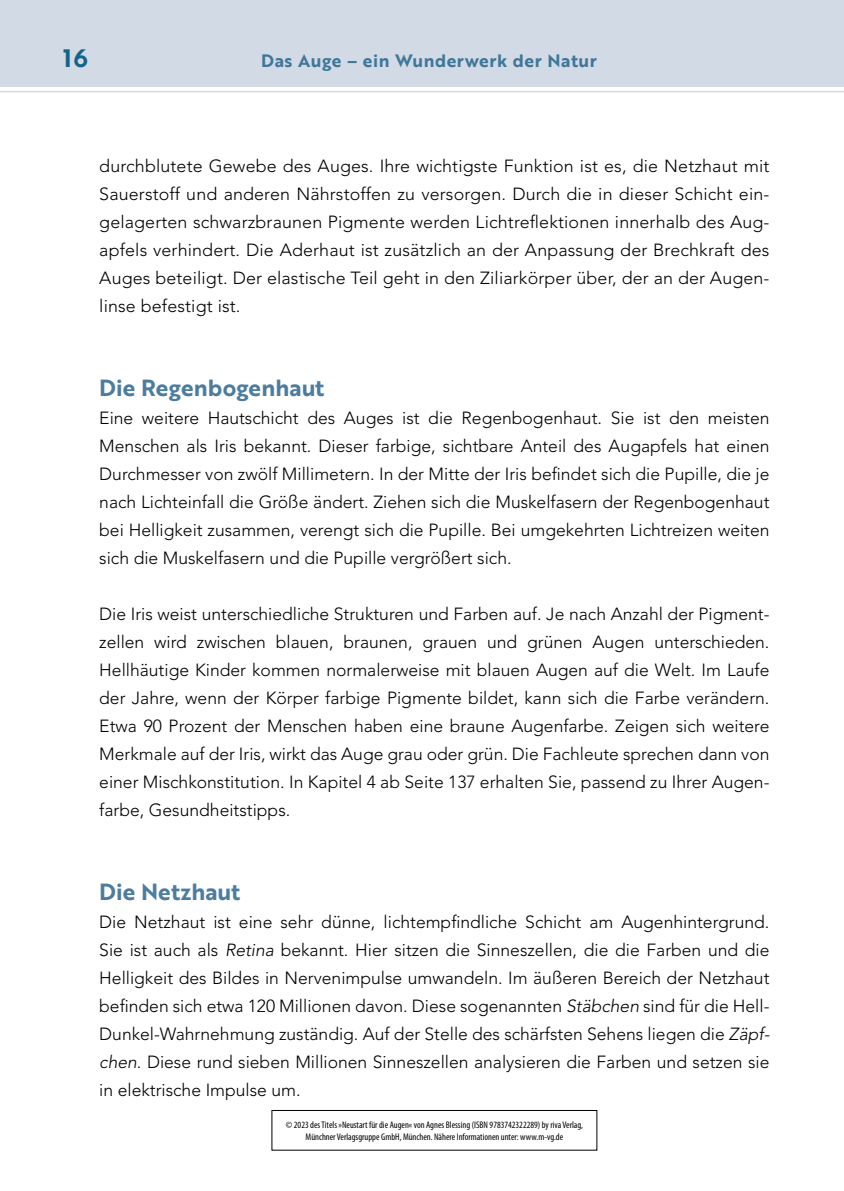
<style>
.page{position:relative;width:844px;height:1191px;background:#fff}
.page>*{position:absolute;margin:0;border:0;box-sizing:border-box;transform-origin:0 0}
.t1{font:24.5px "Brother 1816 Bold";color:#126489}
._01_h3{font:22.75px "Brother 1816 Bold";color:#4d7d9e}
._03_Body_start{font:300 17.5px/28px "Avenir LT Std";color:#000;text-align:justify}
._03_Body{font:300 17.5px/28px "Avenir LT Std";color:#000}
.t2{font:17.5px "Brother 1816 Bold";letter-spacing:.03em;color:#407799}
.t3{font:condensed 9.62px/11.5px "Myriad Pro";color:#000;text-align:center}
.s1{font-style:italic}
</style>
<div class="page">
<div style="left:0;top:0;width:843px;height:86px;background:#d2dae6"></div>
<hr style="left:0;top:91px;width:843px;height:1px;background:#d2dae6">
<div style="left:271px;top:1110px;width:326px;height:40px;border:1px solid #000"></div>
<h1 class="t1" style="left:63px;top:40px;width:26px">16</h1>
<p class="t2" style="left:261px;top:47px;width:337px">Das Auge – ein Wunderwerk der Natur</p>
<p class="_03_Body_start" style="left:99px;top:152px;width:671px">durchblutete Gewebe des Auges. Ihre wichtigste Funktion ist es, die Netzhaut mit Sauerstoff und anderen Nährstoffen zu versorgen. Durch die in dieser Schicht ein&shy;gelagerten schwarzbraunen Pigmente werden Lichtreflektionen innerhalb des Aug&shy;apfels verhindert. Die Aderhaut ist zusätzlich an der Anpassung der Brechkraft des Auges beteiligt. Der elastische Teil geht in den Ziliarkörper über, der an der Augen&shy;linse befestigt ist.</p>
<p class="_01_h3" style="left:99px;top:370px;width:226px">Die Regenbogenhaut</p>
<p class="_03_Body_start" style="left:99px;top:404px;width:671px">Eine weitere Hautschicht des Auges ist die Regenbogenhaut. Sie ist den meisten Menschen als Iris bekannt. Dieser farbige, sichtbare Anteil des Augapfels hat einen Durchmesser von zwölf Millimetern. In der Mitte der Iris befindet sich die Pupille, die je nach Lichteinfall die Größe ändert. Ziehen sich die Muskelfasern der Regenbogenhaut bei Helligkeit zusammen, verengt sich die Pupille. Bei umgekehrten Lichtreizen weiten sich die Muskelfasern und die Pupille vergrößert sich.</p>
<p class="_03_Body" style="left:99px;top:600px;width:671px">Die Iris weist unterschiedliche Strukturen und Farben auf. Je nach Anzahl der Pigment&shy;zellen wird zwischen blauen, braunen, grauen und grünen Augen unterschieden.<br>Hellhäutige Kinder kommen normalerweise mit blauen Augen auf die Welt. Im Laufe der Jahre, wenn der Körper farbige Pigmente bildet, kann sich die Farbe verändern.<br>Etwa 90 Prozent der Menschen haben eine braune Augenfarbe. Zeigen sich weitere Merkmale auf der Iris, wirkt das Auge grau oder grün. Die Fachleute sprechen dann von einer Mischkonstitution. In Kapitel 4 ab Seite 137 erhalten Sie, passend zu Ihrer Augen&shy;farbe, Gesundheitstipps.</p>
<p class="_01_h3" style="left:99px;top:874px;width:142px">Die Netzhaut</p>
<p class="_03_Body_start" style="left:99px;top:908px;width:671px;text-align:left">Die Netzhaut ist eine sehr dünne, lichtempfindliche Schicht am Augenhintergrund.<br>Sie ist auch als <span class="s1">Retina</span> bekannt. Hier sitzen die Sinneszellen, die die Farben und die Helligkeit des Bildes in Nervenimpulse umwandeln. Im äußeren Bereich der Netzhaut befinden sich etwa 120 Millionen davon. Diese sogenannten <span class="s1">Stäbchen</span> sind für die Hell-Dunkel-Wahrnehmung zuständig. Auf der Stelle des schärfsten Sehens liegen die <span class="s1">Zäpf&shy;chen</span>. Diese rund sieben Millionen Sinneszellen analysieren die Farben und setzen sie in elektrische Impulse um.</p>
<p class="t3" style="left:286px;top:1119px;width:298px">© 2023 des Titels »Neustart für die Augen« von Agnes Blessing (ISBN 9783742322289) by riva Verlag,<br>Münchner Verlagsgruppe GmbH, München. Nähere Informationen unter: www.m-vg.de</p>
</div>
